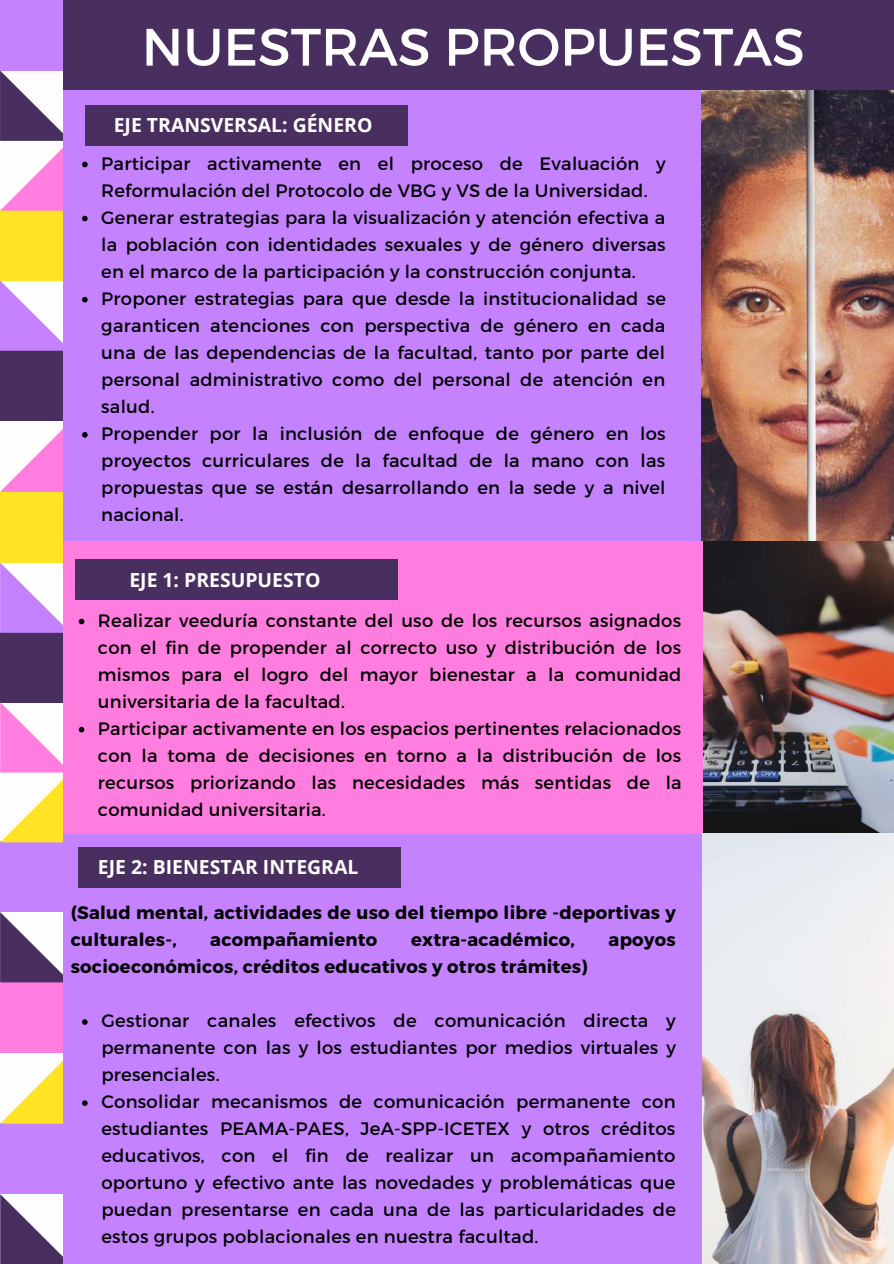
<style>
.page{position:relative;width:894px;height:1264px;background:#fff}
.page>*{position:absolute;margin:0;border:0;box-sizing:border-box;transform-origin:0 0}
.t1{font:52.5px "Montserrat";color:#fff}
.t2{font:700 19.35px "Open Sans";color:#fff}
.t3{font:18px/27px "Montserrat";letter-spacing:.015em;color:#000}
.t4{font:700 18px/27px "Montserrat";letter-spacing:.015em;color:#000}
</style>
<div class="page">
<div style="left:0;top:0;width:71px;height:71px;background:#c582ff"></div>
<div style="left:0;top:631px;width:71px;height:71px;background:#492f60"></div>
<div style="left:0;top:210px;width:71px;height:70px;background:#ffe324"></div>
<div style="left:0;top:841px;width:71px;height:71px;background:#c582ff"></div>
<div style="left:0;top:492px;width:71px;height:70px;background:#ffe324"></div>
<div style="left:0;top:1123px;width:71px;height:71px;background:#c582ff"></div>
<div style="left:0;top:350px;width:71px;height:71px;background:#492f60"></div>
<div style="left:0;top:981px;width:71px;height:71px;background:#ff7dde"></div>
<svg style="left:0;top:70px;width:63px;height:141px"></svg>
<svg style="left:0;top:702px;width:63px;height:140px"></svg>
<svg style="left:0;top:429px;width:63px;height:63px"></svg>
<svg style="left:0;top:1060px;width:63px;height:63px"></svg>
<svg style="left:0;top:280px;width:63px;height:71px"></svg>
<svg style="left:0;top:912px;width:63px;height:70px"></svg>
<svg style="left:0;top:562px;width:63px;height:71px"></svg>
<svg style="left:0;top:1194px;width:63px;height:69px"></svg>
<img style="left:702px;top:540px;width:191px;height:293px">
<div style="left:63px;top:540px;width:639px;height:294px;background:#ff7dde"></div>
<img style="left:700px;top:90px;width:193px;height:450px">
<div style="left:63px;top:89px;width:637px;height:452px;background:#c582ff"></div>
<div style="left:63px;top:0;width:830px;height:90px;background:#492f60"></div>
<div style="left:86px;top:105px;width:322px;height:40px;background:#492f60"></div>
<svg style="left:82px;top:162px;width:6px;height:5px"></svg>
<svg style="left:82px;top:216px;width:6px;height:5px"></svg>
<svg style="left:82px;top:297px;width:6px;height:5px"></svg>
<svg style="left:82px;top:432px;width:6px;height:5px"></svg>
<svg style="left:79px;top:618px;width:5px;height:6px"></svg>
<svg style="left:79px;top:726px;width:5px;height:6px"></svg>
<div style="left:75px;top:560px;width:322px;height:40px;background:#492f60"></div>
<img style="left:701px;top:833px;width:192px;height:430px">
<div style="left:63px;top:833px;width:638px;height:430px;background:#c582ff"></div>
<div style="left:78px;top:847px;width:322px;height:40px;background:#492f60"></div>
<svg style="left:82px;top:1019px;width:6px;height:5px"></svg>
<svg style="left:82px;top:1100px;width:6px;height:5px"></svg>
<h1 class="t1" style="left:142px;top:13px;width:664px">NUESTRAS PROPUESTAS</h1>
<p class="t2" style="left:114px;top:112px;width:260px">EJE TRANSVERSAL: GÉNERO</p>
<p class="t3" style="left:101px;top:149px;width:566px">Participar activamente en el proceso de Evaluación y Reformulación del Protocolo de VBG y VS de la Universidad.<br>Generar estrategias para la visualización y atención efectiva a la población con identidades sexuales y de género diversas en el marco de la participación y la construcción conjunta.<br>Proponer estrategias para que desde la institucionalidad se garanticen atenciones con perspectiva de género en cada una de las dependencias de la facultad, tanto por parte del personal administrativo como del personal de atención en salud.<br>Propender por la inclusión de enfoque de género en los proyectos curriculares de la facultad de la mano con las propuestas que se están desarrollando en la sede y a nivel nacional.</p>
<p class="t2" style="left:129px;top:566px;width:192px">EJE 1: PRESUPUESTO</p>
<p class="t3" style="left:98px;top:605px;width:585px">Realizar veeduría constante del uso de los recursos asignados con el fin de propender al correcto uso y distribución de los mismos para el logro del mayor bienestar a la comunidad universitaria de la facultad.<br>Participar activamente en los espacios pertinentes relacionados con la toma de decisiones en torno a la distribución de los recursos priorizando las necesidades más sentidas de la comunidad universitaria.</p>
<p class="t2" style="left:98px;top:853px;width:262px">EJE 2: BIENESTAR INTEGRAL</p>
<p class="t4" style="left:71px;top:898px;width:606px">(Salud mental, actividades de uso del tiempo libre -deportivas y culturales-,</p>
<p class="t4" style="left:210px;top:925px;width:169px">acompañamiento</p>
<p class="t4" style="left:411px;top:925px;width:165px">extra-académico,</p>
<p class="t4" style="left:608px;top:925px;width:69px">apoyos</p>
<p class="t4" style="left:71px;top:952px;width:518px">socioeconómicos, créditos educativos y otros trámites)</p>
<p class="t3" style="left:101px;top:1006px;width:576px">Gestionar canales efectivos de comunicación directa y permanente con las y los estudiantes por medios virtuales y presenciales.<br>Consolidar mecanismos de comunicación permanente con estudiantes PEAMA-PAES, JeA-SPP-ICETEX y otros créditos educativos, con el fin de realizar un acompañamiento oportuno y efectivo ante las novedades y problemáticas que puedan presentarse en cada una de las particularidades de estos grupos poblacionales en nuestra facultad.</p>
</div>
